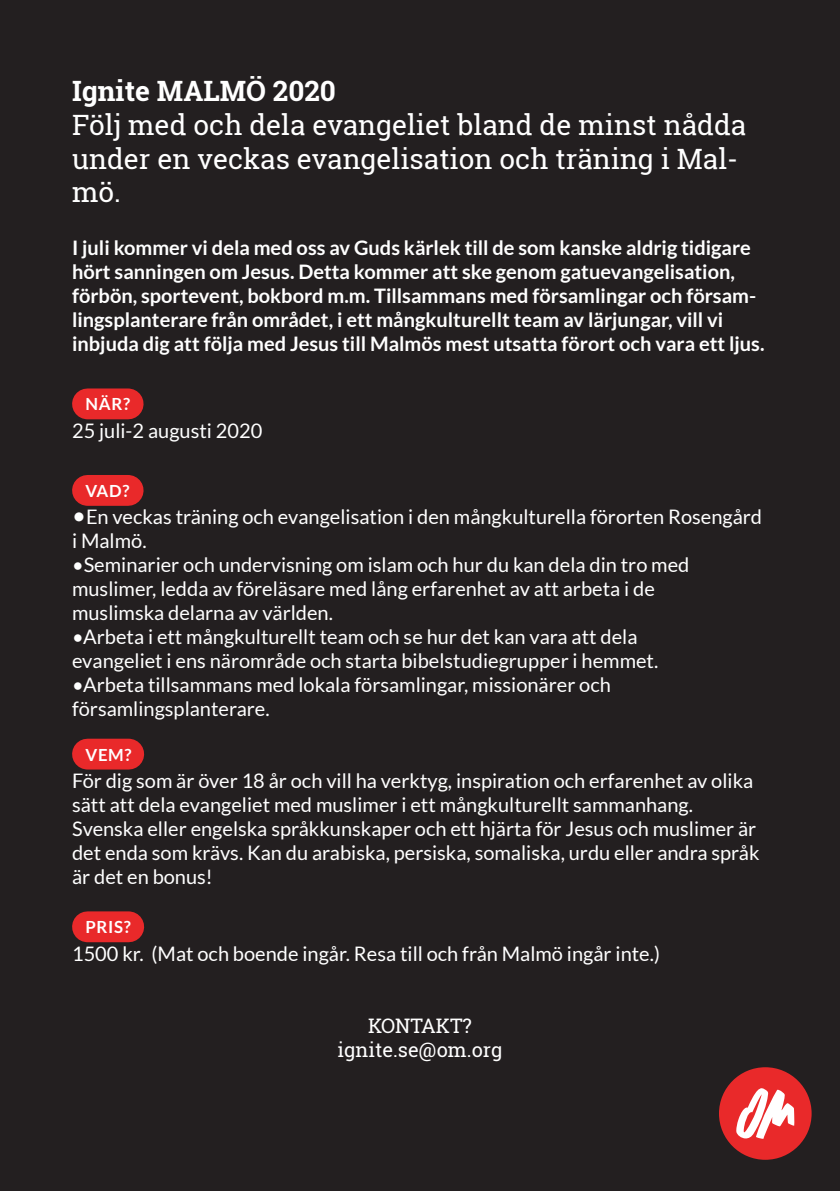
<style>
.page{position:relative;width:840px;height:1191px;background:#fff}
.page>*{position:absolute;margin:0;border:0;box-sizing:border-box;transform-origin:0 0}
.t1{font:28px/33.6px "Roboto Slab";color:#fff}
.t2{font:700 28px "Roboto Slab";color:#fff}
.t3{font:20px/24px "Lato";color:#fff}
.t4{font:700 20px/24px "Lato";color:#fff}
.t5{font:20px/24px "Roboto Slab";color:#fff;text-align:center}
.t6{font:700 16.8px "Lato";letter-spacing:.04em;color:#fff}
.s1{font-size:24px}
</style>
<div class="page">
<div style="left:0;top:0;width:839px;height:1191px;background:#231f20"></div>
<div style="left:87px;top:388px;width:41px;height:31px;background:#e9292a"></div>
<div style="left:87px;top:475px;width:41px;height:31px;background:#e9292a"></div>
<div style="left:87px;top:738px;width:42px;height:31px;background:#e9292a"></div>
<div style="left:87px;top:911px;width:42px;height:31px;background:#e9292a"></div>
<div style="left:718px;top:1067px;width:93px;height:92px;background:#e9292a;border-radius:50%"></div>
<svg style="left:736px;top:1088px;width:58px;height:50px"></svg>
<h1 class="t2" style="left:72px;top:80px;width:265px">Ignite MALMÖ 2020</h1>
<h1 class="t1" style="left:72px;top:111px;width:675px">Följ med och dela evangeliet bland de minst nådda under en veckas evangelisation och träning i Mal&shy;mö.</h1>
<p class="t4" style="left:72px;top:236px;width:693px">I juli kommer vi dela med oss av Guds kärlek till de som kanske aldrig tidigare hört sanningen om Jesus. Detta kommer att ske genom gatuevangelisation, förbön, sportevent, bokbord m.m. Tillsammans med församlingar och försam&shy;lingsplanterare från området, i ett mångkulturellt team av lärjungar, vill vi inbjuda dig att följa med Jesus till Malmös mest utsatta förort och vara ett ljus.</p>
<p class="t6" style="left:85px;top:395px;width:46px">NÄR?</p>
<p class="t3" style="left:72px;top:419px;width:192px">25 juli-2 augusti 2020</p>
<p class="t6" style="left:85px;top:482px;width:45px">VAD?</p>
<p class="t3" style="left:72px;top:506px;width:691px"><span class="s1">•</span>En veckas träning och evangelisation i den mångkulturella förorten Rosengård i Malmö.</p>
<p class="t3" style="left:72px;top:554px;width:618px">•Seminarier och undervisning om islam och hur du kan dela din tro med muslimer, ledda av föreläsare med lång erfarenhet av att arbeta i de muslimska delarna av världen.</p>
<p class="t3" style="left:72px;top:626px;width:587px">•Arbeta i ett mångkulturellt team och se hur det kan vara att dela evangeliet i ens närområde och starta bibelstudiegrupper i hemmet.</p>
<p class="t3" style="left:72px;top:674px;width:540px">•Arbeta tillsammans med lokala församlingar, missionärer och församlingsplanterare.</p>
<p class="t6" style="left:85px;top:745px;width:48px">VEM?</p>
<p class="t3" style="left:72px;top:770px;width:688px">För dig som är över 18 år och vill ha verktyg, inspiration och erfarenhet av olika sätt att dela evangeliet med muslimer i ett mångkulturellt sammanhang.<br>Svenska eller engelska språkkunskaper och ett hjärta för Jesus och muslimer är det enda som krävs. Kan du arabiska, persiska, somaliska, urdu eller andra språk är det en bonus!</p>
<p class="t6" style="left:85px;top:918px;width:47px">PRIS?</p>
<p class="t3" style="left:72px;top:943px;width:589px">1500 kr. (Mat och boende ingår. Resa till och från Malmö ingår inte.)</p>
<p class="t5" style="left:337px;top:1015px;width:166px">KONTAKT? ignite.se@om.org</p>
</div>
